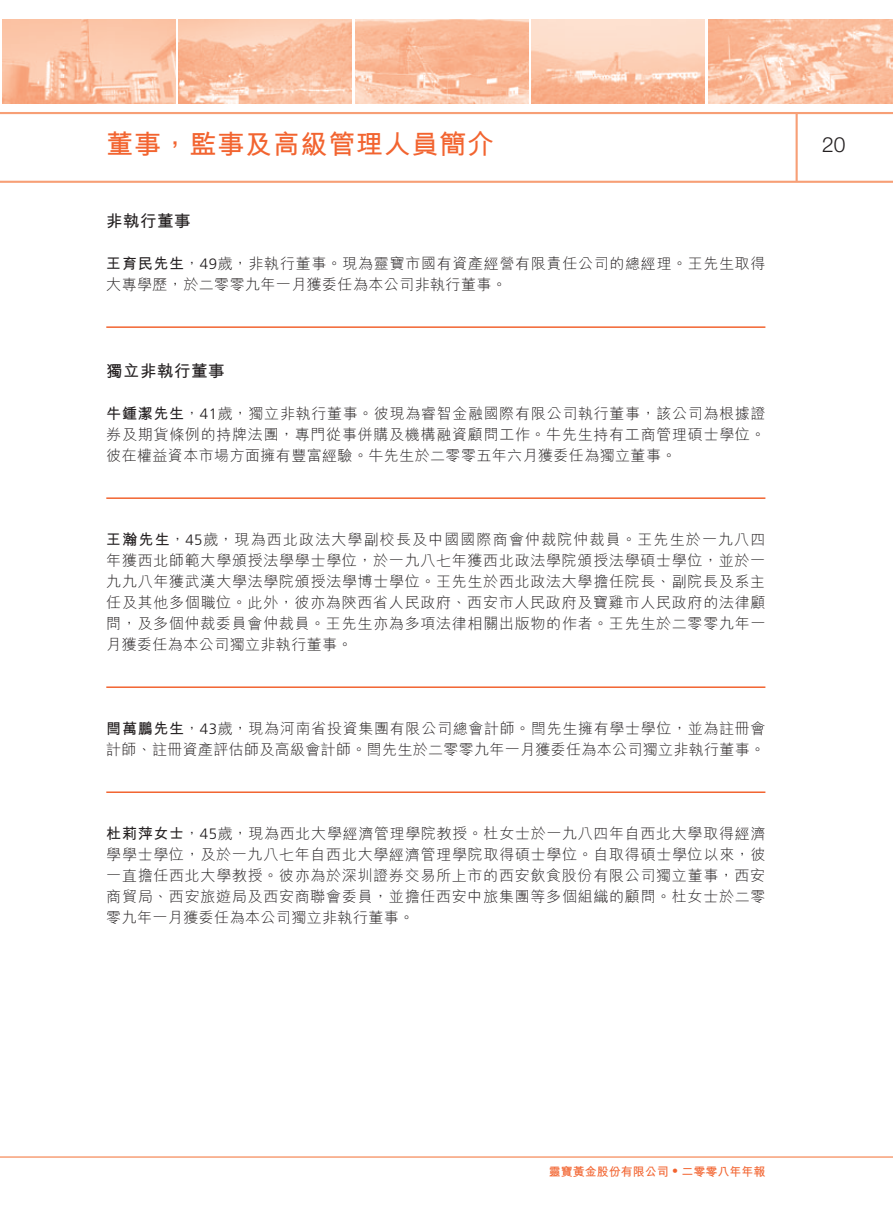
<style>
.page{position:relative;width:893px;height:1212px;background:#fff}
.page>*{position:absolute;margin:0;border:0;box-sizing:border-box;transform-origin:0 0}
.t1{font:700 27px "M Hei HK";letter-spacing:.03em;color:#f26430}
.t2{font:300 21px "Helvetica Neue LT Std";color:#231f20}
._02_C_Subheading_Bod{font:700 16.5px "M Hei HK";letter-spacing:.03em;color:#231f20}
._00_C_Body_Text{font:300 15px/21px "M Hei HK";letter-spacing:.03em;color:#231f20;text-align:justify}
.t3{font:700 12px "M Hei HK";color:#f26430}
.s1{font-weight:700}
.s2{font-family:"Frutiger LT Std"}
.s3{font-family:"Helvetica Neue LT Std";font-weight:300}
</style>
<div class="page">
<hr style="left:796px;top:113px;width:2px;height:68px;background:#f79f76">
<hr style="left:0;top:1156px;width:893px;height:2px;background:#f79f76">
<img style="left:3px;top:20px;width:172px;height:83px">
<img style="left:179px;top:20px;width:173px;height:83px">
<img style="left:355px;top:20px;width:173px;height:83px">
<img style="left:532px;top:20px;width:173px;height:83px">
<img style="left:708px;top:20px;width:185px;height:83px">
<hr style="left:0;top:112px;width:893px;height:2px;background:#f79f76">
<hr style="left:0;top:181px;width:893px;height:2px;background:#f79f76">
<hr style="left:106px;top:326px;width:659px;height:2px;background:#f26430">
<hr style="left:106px;top:497px;width:659px;height:2px;background:#f26430">
<hr style="left:106px;top:686px;width:659px;height:2px;background:#f26430">
<hr style="left:106px;top:791px;width:659px;height:2px;background:#f26430">
<p class="t1" style="left:106px;top:124px;width:389px">董事，監事及高級管理人員簡介</p>
<p class="_02_C_Subheading_Bod" style="left:106px;top:209px;width:86px">非執行董事</p>
<p class="_00_C_Body_Text" style="left:106px;top:253px;width:661px"><span class="s1">王育民先生</span>，<span class="s2">49</span>歲，非執行董事。現為靈寶市國有資產經營有限責任公司的總經理。王先生取得大專學歷，於二零零九年一月獲委任為本公司非執行董事。</p>
<p class="_02_C_Subheading_Bod" style="left:106px;top:359px;width:120px">獨立非執行董事</p>
<p class="_00_C_Body_Text" style="left:106px;top:403px;width:661px"><span class="s1">牛鍾潔先生</span>，<span class="s2">41</span>歲，獨立非執行董事。彼現為睿智金融國際有限公司執行董事，該公司為根據證券及期貨條例的持牌法團，專門從事併購及機構融資顧問工作。牛先生持有工商管理碩士學位。彼在權益資本市場方面擁有豐富經驗。牛先生於二零零五年六月獲委任為獨立董事。</p>
<p class="_00_C_Body_Text" style="left:106px;top:529px;width:661px"><span class="s1">王瀚先生</span>，<span class="s2">45</span>歲，現為西北政法大學副校長及中國國際商會仲裁院仲裁員。王先生於一九八四年獲西北師範大學頒授法學學士學位，於一九八七年獲西北政法學院頒授法學碩士學位，並於一九九八年獲武漢大學法學院頒授法學博士學位。王先生於西北政法大學擔任院長、副院長及系主任及其他多個職位。此外，彼亦為陝西省人民政府、西安市人民政府及寶雞市人民政府的法律顧問，及多個仲裁委員會仲裁員。王先生亦為多項法律相關出版物的作者。王先生於二零零九年一月獲委任為本公司獨立非執行董事。</p>
<p class="_00_C_Body_Text" style="left:106px;top:718px;width:661px"><span class="s1">閆萬鵬先生</span>，<span class="s2">43</span>歲，現為河南省投資集團有限公司總會計師。閆先生擁有學士學位，並為註冊會計師、註冊資產評估師及高級會計師。閆先生於二零零九年一月獲委任為本公司獨立非執行董事。</p>
<p class="_00_C_Body_Text" style="left:106px;top:823px;width:661px"><span class="s1">杜莉萍女士</span>，<span class="s2">45</span>歲，現為西北大學經濟管理學院教授。杜女士於一九八四年自西北大學取得經濟學學士學位，及於一九八七年自西北大學經濟管理學院取得碩士學位。自取得碩士學位以來，彼一直擔任西北大學教授。彼亦為於深圳證券交易所上市的西安飲食股份有限公司獨立董事，西安商貿局、西安旅遊局及西安商聯會委員，並擔任西安中旅集團等多個組織的顧問。杜女士於二零零九年一月獲委任為本公司獨立非執行董事。</p>
<p class="t2" style="left:822px;top:132px;width:25px">20</p>
<p class="t3" style="left:549px;top:1163px;width:218px">靈寶黃金股份有限公司 <span class="s3">•</span> 二零零八年年報</p>
</div>
